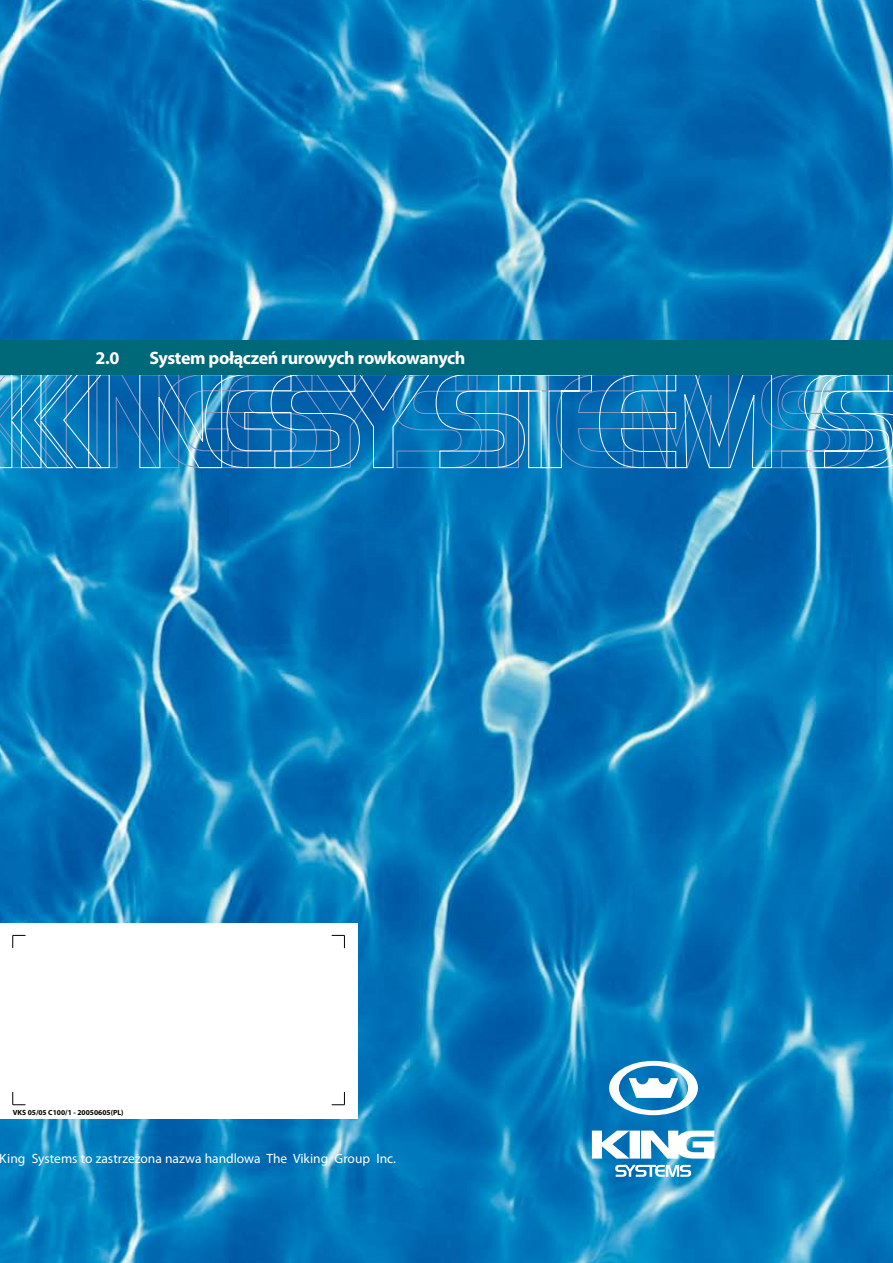
<style>
.page{position:relative;width:893px;height:1263px;background:#fff}
.page>*{position:absolute;margin:0;border:0;box-sizing:border-box;transform-origin:0 0}
.t1{font:700 18px "Myriad Pro";letter-spacing:-.025em;color:#fff}
.t2{font:13.5px "Myriad Pro";color:#fff}
.t3{font:700 7.5px "Myriad Pro";color:#000}
</style>
<div class="page">
<img style="left:0;top:0;width:893px;height:1263px">
<svg style="left:0;top:374px;width:893px;height:94px;background:#1f7ebb"></svg>
<div style="left:0;top:340px;width:893px;height:34px;background:#006979"></div>
<svg style="left:609px;top:1061px;width:89px;height:54px"></svg>
<svg style="left:591px;top:1129px;width:124px;height:48px"></svg>
<div style="left:0;top:923px;width:357px;height:196px;background:#fff"></div>
<svg style="left:13px;top:935px;width:13px;height:13px"></svg>
<svg style="left:13px;top:1092px;width:13px;height:13px"></svg>
<svg style="left:332px;top:935px;width:13px;height:13px"></svg>
<svg style="left:332px;top:1092px;width:13px;height:13px"></svg>
<h1 class="t1" style="left:96px;top:346px;width:25px">2.0</h1>
<h1 class="t1" style="left:150px;top:346px;width:317px">System połączeń rurowych rowkowanych</h1>
<p class="t3" style="left:13px;top:1107px;width:112px">VKS 05/05 C100/1 - 20050605(PL)</p>
<p class="t2" style="left:0;top:1150px;width:398px">King Systems to zastrzeżona nazwa handlowa The Viking Group Inc.</p>
</div>
